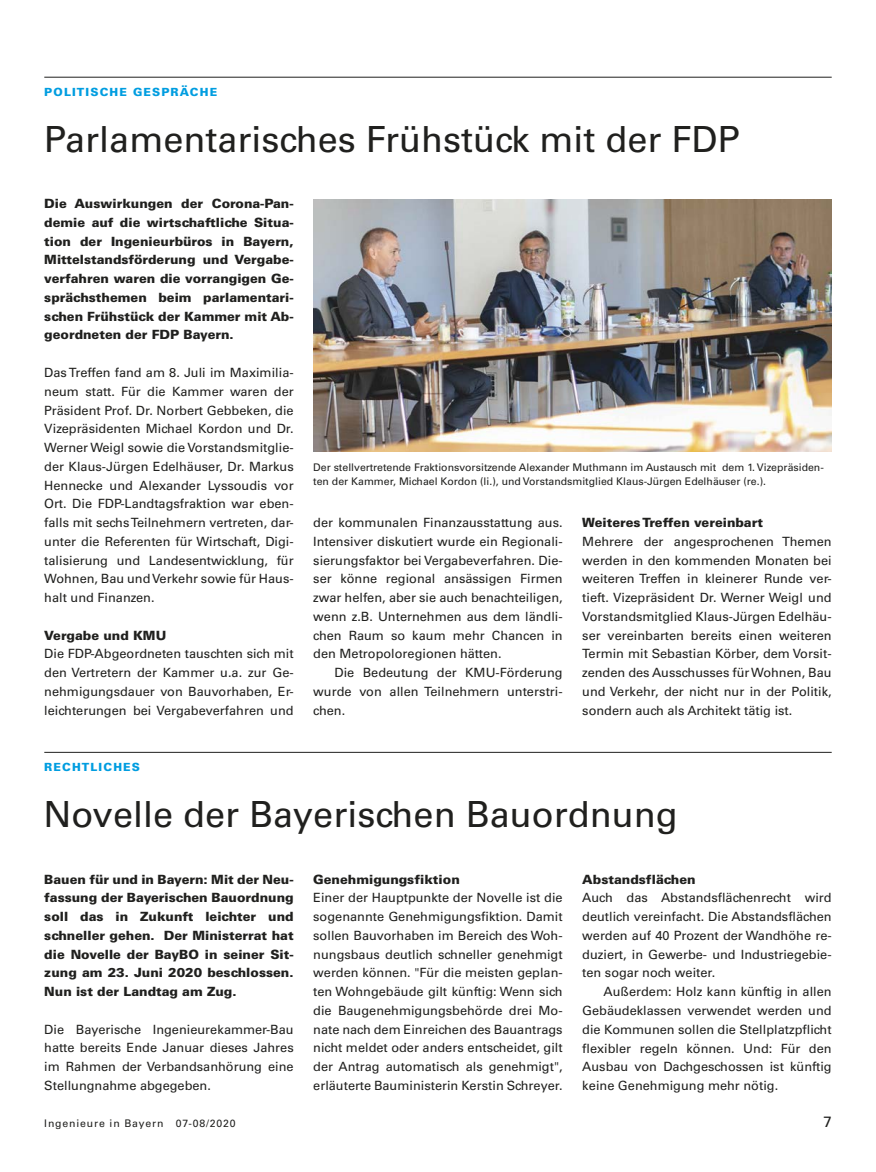
<style>
.page{position:relative;width:876px;height:1172px;background:#fff}
.page>*{position:absolute;margin:0;border:0;box-sizing:border-box;transform-origin:0 0}
.t1{font:36px "Univers LT Std";color:#20201e}
.t2{font:15px "Univers LT Std";color:#20201e}
.t3{font:12.75px/18.8px "Univers LT Std";color:#20201e;text-align:justify}
.t4{font:900 12.75px/18.8px "Univers LT Std";color:#20201e;text-align:justify}
.t5{font:900 11.25px "Univers LT Std";letter-spacing:.1em;color:#009de0}
.t6{font:10.5px/14.2px "Univers LT Std";color:#20201e}
.t7{font:10.5px "Univers LT Std";letter-spacing:.08em;color:#20201e}
</style>
<div class="page">
<hr style="left:44px;top:77px;width:787px;height:1px;background:#20201e">
<hr style="left:44px;top:752px;width:787px;height:1px;background:#20201e">
<img style="left:313px;top:199px;width:518px;height:253px">
<p class="t5" style="left:44px;top:85px;width:174px">POLITISCHE GESPRÄCHE</p>
<h1 class="t1" style="left:44px;top:118px;width:696px">Parlamentarisches Frühstück mit der FDP</h1>
<p class="t4" style="left:44px;top:194px;width:251px">Die Auswirkungen der Corona-Pan&shy;demie auf die wirtschaftliche Situa&shy;tion der Ingenieurbüros in Bayern, Mittelstandsförderung und Vergabe&shy;verfahren waren die vorrangigen Ge&shy;sprächsthemen beim parlamentari&shy;schen Frühstück der Kammer mit Ab&shy;geordneten der FDP Bayern.</p>
<p class="t3" style="left:44px;top:363px;width:251px">Das Treffen fand am 8. Juli im Maximilia&shy;neum statt. Für die Kammer waren der Präsident Prof. Dr. Norbert Gebbeken, die Vizepräsidenten Michael Kordon und Dr.<br>Werner Weigl sowie die Vorstandsmitglie&shy;der Klaus-Jürgen Edelhäuser, Dr. Markus Hennecke und Alexander Lyssoudis vor Ort. Die FDP-Landtagsfraktion war eben&shy;falls mit sechs Teilnehmern vertreten, dar&shy;unter die Referenten für Wirtschaft, Digi&shy;talisierung und Landesentwicklung, für Wohnen, Bau und Verkehr sowie für Haus&shy;halt und Finanzen.</p>
<p class="t4" style="left:44px;top:625px;width:123px">Vergabe und KMU</p>
<p class="t3" style="left:44px;top:644px;width:251px">Die FDP-Abgeordneten tauschten sich mit den Vertretern der Kammer u.a. zur Ge&shy;nehmigungsdauer von Bauvorhaben, Er&shy;leichterungen bei Vergabeverfahren und</p>
<p class="t6" style="left:313px;top:460px;width:512px">Der stellvertretende Fraktionsvorsitzende Alexander Muthmann im Austausch mit dem 1. Vizepräsiden&shy;ten der Kammer, Michael Kordon (li.), und Vorstandsmitglied Klaus-Jürgen Edelhäuser (re.).</p>
<p class="t3" style="left:313px;top:513px;width:251px">der kommunalen Finanzausstattung aus.<br>Intensiver diskutiert wurde ein Regionali&shy;sierungsfaktor bei Vergabeverfahren. Die&shy;ser könne regional ansässigen Firmen zwar helfen, aber sie auch benachteiligen, wenn z.B. Unternehmen aus dem ländli&shy;chen Raum so kaum mehr Chancen in den Metropoloregionen hätten.</p>
<p class="t3" style="left:313px;top:663px;width:251px;text-indent:21px">Die Bedeutung der KMU-Förderung wurde von allen Teilnehmern unterstri&shy;chen.</p>
<p class="t4" style="left:582px;top:513px;width:182px">Weiteres Treffen vereinbart</p>
<p class="t3" style="left:582px;top:532px;width:251px">Mehrere der angesprochenen Themen werden in den kommenden Monaten bei weiteren Treffen in kleinerer Runde ver&shy;tieft. Vizepräsident Dr. Werner Weigl und Vorstandsmitglied Klaus-Jürgen Edelhäu&shy;ser vereinbarten bereits einen weiteren Termin mit Sebastian Körber, dem Vorsit&shy;zenden des Ausschusses für Wohnen, Bau und Verkehr, der nicht nur in der Politik, sondern auch als Architekt tätig ist.</p>
<p class="t5" style="left:44px;top:760px;width:97px">RECHTLICHES</p>
<h1 class="t1" style="left:43px;top:793px;width:635px">Novelle der Bayerischen Bauordnung</h1>
<p class="t4" style="left:44px;top:869px;width:251px">Bauen für und in Bayern: Mit der Neu&shy;fassung der Bayerischen Bauordnung soll das in Zukunft leichter und schneller gehen. Der Ministerrat hat die Novelle der BayBO in seiner Sit&shy;zung am 23. Juni 2020 beschlossen.<br>Nun ist der Landtag am Zug.</p>
<p class="t3" style="left:44px;top:1020px;width:251px">Die Bayerische Ingenieurekammer-Bau hatte bereits Ende Januar dieses Jahres im Rahmen der Verbandsanhörung eine Stellungnahme abgegeben.</p>
<p class="t4" style="left:313px;top:869px;width:148px">Genehmigungsfiktion</p>
<p class="t3" style="left:313px;top:888px;width:251px">Einer der Hauptpunkte der Novelle ist die sogenannte Genehmigungsfiktion. Damit sollen Bauvorhaben im Bereich des Woh&shy;nungsbaus deutlich schneller genehmigt werden können. "Für die meisten geplan&shy;ten Wohngebäude gilt künftig: Wenn sich die Baugenehmigungsbehörde drei Mo&shy;nate nach dem Einreichen des Bauantrags nicht meldet oder anders entscheidet, gilt der Antrag automatisch als genehmigt", erläuterte Bauministerin Kerstin Schreyer.</p>
<p class="t4" style="left:582px;top:869px;width:115px">Abstandsflächen</p>
<p class="t3" style="left:582px;top:888px;width:251px">Auch das Abstandsflächenrecht wird deutlich vereinfacht. Die Abstandsflächen werden auf 40 Prozent der Wandhöhe re&shy;duziert, in Gewerbe- und Industriegebie&shy;ten sogar noch weiter.</p>
<p class="t3" style="left:582px;top:982px;width:251px;text-indent:21px">Außerdem: Holz kann künftig in allen Gebäudeklassen verwendet werden und die Kommunen sollen die Stellplatzpflicht flexibler regeln können. Und: Für den Ausbau von Dachgeschossen ist künftig keine Genehmigung mehr nötig.</p>
<p class="t7" style="left:44px;top:1117px;width:193px">Ingenieure in Bayern 07-08/2020</p>
<p class="t2" style="left:823px;top:1113px;width:10px">7</p>
</div>
